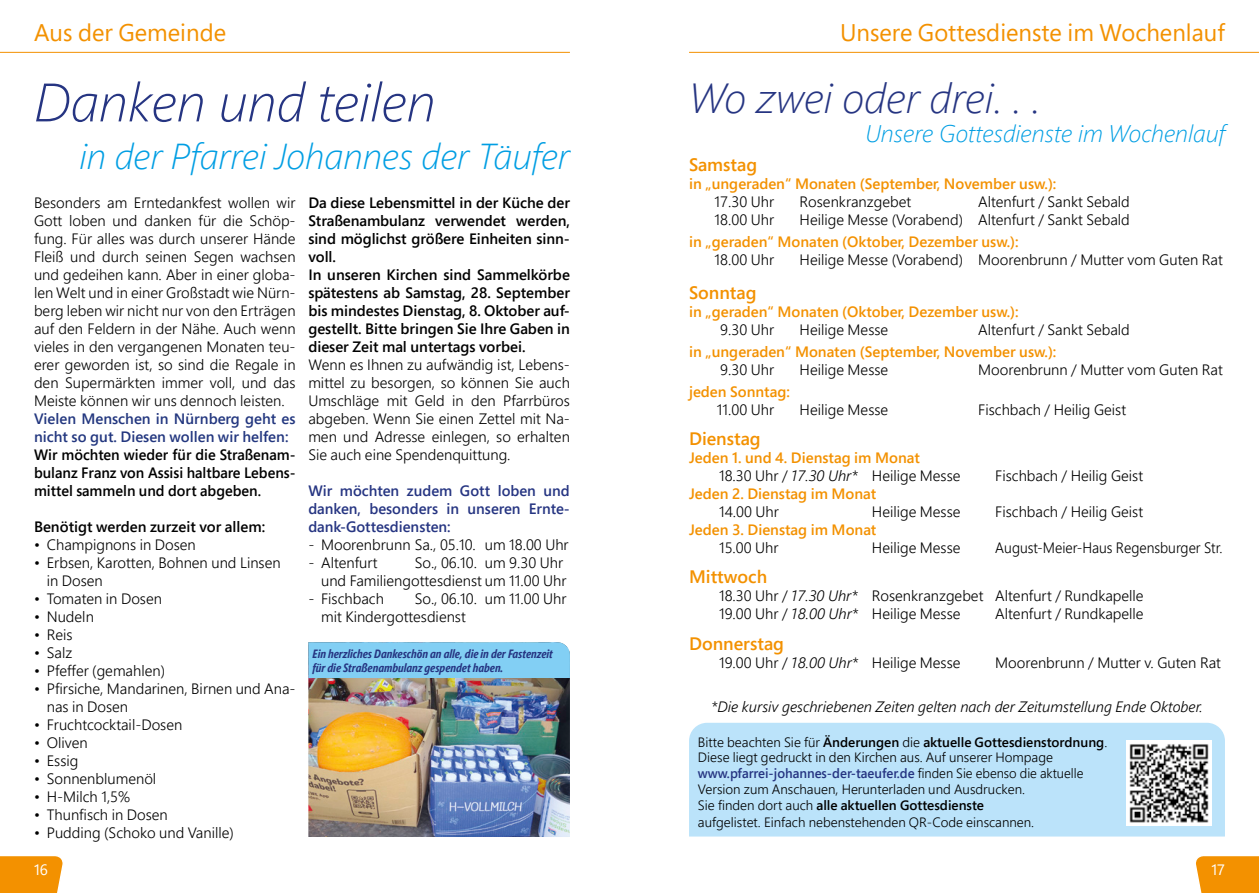
<style>
.page{position:relative;width:1259px;height:893px;background:#fff}
.page>*{position:absolute;margin:0;border:0;box-sizing:border-box;transform-origin:0 0}
.t1{font:italic 300 54px "Segoe Pro";color:#263582}
.t2{font:italic 300 42px "Segoe Pro";color:#263582}
.t3{font:italic 300 36px "Segoe Pro";color:#009ee3}
.t4{font:24px "Segoe Pro";color:#f39100}
.t5{font:italic 300 24px "Segoe Pro";color:#009ee3}
.t6{font:600 18px "Segoe Pro";color:#f39100}
.t7{font:300 15px/18px "Segoe Pro";color:#000}
.t8{font:600 15px/18px "Segoe Pro";color:#000;text-align:justify}
.t9{font:600 15px/18px "Segoe Pro";color:#f39100}
.t10{font:600 15px/18px "Segoe Pro";color:#263582;text-align:justify}
.t11{font:italic 300 15px "Segoe Pro";color:#000}
.t12{font:600 15px/18px "Segoe Pro";color:#23377f}
.t13{font:300 15px "Segoe Pro";color:#000;scale:.94 1}
.t14{font:15px "Segoe Pro";color:#fff}
.t15{font:300 13.5px/15.9px "Segoe Pro";color:#000}
.t16{font:italic 700 12px/14.4px "Segoe Pro Cond";color:#263582}
.s1{font-weight:300;color:#000}
.s2{font-weight:300;font-style:italic;color:#000}
.s3{font-style:italic}
.s4{font-weight:600}
.s5{font-weight:600;color:#263582}
</style>
<div class="page">
<hr style="left:689px;top:52px;width:570px;height:1px;background:#f39100">
<hr style="left:0;top:52px;width:570px;height:1px;background:#f39100">
<svg style="left:0;top:856px;width:63px;height:37px;background:#f3960d"></svg>
<svg style="left:1196px;top:856px;width:63px;height:37px;background:#f3950b"></svg>
<img style="left:308px;top:678px;width:262px;height:159px">
<div style="left:308px;top:642px;width:262px;height:36px;background:#82cff4"></div>
<div style="left:689px;top:723px;width:536px;height:113px;background:#bbe3fa"></div>
<img style="left:1126px;top:740px;width:85px;height:85px">
<h3 class="t4" style="left:34px;top:16px;width:194px">Aus der Gemeinde</h3>
<h3 class="t4" style="left:840px;top:16px;width:386px">Unsere Gottesdienste im Wochenlauf</h3>
<h1 class="t1" style="left:34px;top:65px;width:403px">Danken und teilen</h1>
<h3 class="t3" style="left:79px;top:131px;width:492px">in der Pfarrei Johannes der Täufer</h3>
<p class="t7" style="left:34px;top:193px;width:263px;text-align:justify">Besonders am Erntedankfest wollen wir Gott loben und danken für die Schöp&shy;fung. Für alles was durch unserer Hände Fleiß und durch seinen Segen wachsen und gedeihen kann. Aber in einer globa&shy;len Welt und in einer Großstadt wie Nürn&shy;berg leben wir nicht nur von den Erträgen auf den Feldern in der Nähe. Auch wenn vieles in den vergangenen Monaten teu&shy;erer geworden ist, so sind die Regale in den Supermärkten immer voll, und das Meiste können wir uns dennoch leisten.</p>
<p class="t12" style="left:34px;top:409px;width:263px">Vielen Menschen in Nürnberg geht es nicht so gut. Diesen wollen wir helfen:</p>
<p class="t8" style="left:34px;top:445px;width:263px">Wir möchten wieder für die Straßenam&shy;bulanz Franz von Assisi haltbare Lebens&shy;mittel sammeln und dort abgeben.</p>
<p class="t8" style="left:34px;top:517px;width:233px">Benötigt werden zurzeit vor allem:</p>
<p class="t7" style="left:34px;top:535px;width:163px">• Champignons in Dosen</p>
<p class="t7" style="left:47px;top:553px;width:235px;text-indent:-13px">• Erbsen, Karotten, Bohnen und Linsen in Dosen</p>
<p class="t7" style="left:34px;top:589px;width:129px">• Tomaten in Dosen</p>
<p class="t7" style="left:34px;top:607px;width:61px">• Nudeln</p>
<p class="t7" style="left:34px;top:625px;width:40px">• Reis</p>
<p class="t7" style="left:34px;top:643px;width:40px">• Salz</p>
<p class="t7" style="left:34px;top:661px;width:133px">• Pfeffer (gemahlen)</p>
<p class="t7" style="left:47px;top:679px;width:250px;text-indent:-13px">• Pfirsiche, Mandarinen, Birnen und Ana&shy;nas in Dosen</p>
<p class="t7" style="left:34px;top:715px;width:150px">• Fruchtcocktail-Dosen</p>
<p class="t7" style="left:34px;top:733px;width:55px">• Oliven</p>
<p class="t7" style="left:34px;top:751px;width:46px">• Essig</p>
<p class="t7" style="left:34px;top:769px;width:124px">• Sonnenblumenöl</p>
<p class="t7" style="left:34px;top:787px;width:98px">• H-Milch 1,5%</p>
<p class="t7" style="left:34px;top:805px;width:135px">• Thunfisch in Dosen</p>
<p class="t7" style="left:34px;top:823px;width:201px">• Pudding (Schoko und Vanille)</p>
<h2 class="t2" style="left:689px;top:69px;width:354px">Wo zwei oder drei. . .</h2>
<h3 class="t5" style="left:865px;top:117px;width:361px">Unsere Gottesdienste im Wochenlauf</h3>
<p class="t6" style="left:689px;top:152px;width:70px">Samstag</p>
<p class="t9" style="left:689px;top:174px;width:369px">in „ungeraden“ Monaten (September, November usw.):</p>
<p class="t7" style="left:714px;top:192px;width:61px">17.30 Uhr</p>
<p class="t7" style="left:799px;top:192px;width:113px">Rosenkranzgebet</p>
<p class="t7" style="left:978px;top:192px;width:153px">Altenfurt / Sankt Sebald</p>
<p class="t7" style="left:714px;top:210px;width:61px">18.00 Uhr</p>
<p class="t7" style="left:799px;top:210px;width:332px">Heilige Messe (Vorabend) Altenfurt / Sankt Sebald</p>
<p class="t9" style="left:689px;top:232px;width:331px">in „geraden“ Monaten (Oktober, Dezember usw.):</p>
<p class="t7" style="left:714px;top:250px;width:61px">18.00 Uhr</p>
<p class="t7" style="left:799px;top:250px;width:425px">Heilige Messe (Vorabend) Moorenbrunn / Mutter vom Guten Rat</p>
<p class="t6" style="left:689px;top:280px;width:69px">Sonntag</p>
<p class="t9" style="left:689px;top:302px;width:331px">in „geraden“ Monaten (Oktober, Dezember usw.):</p>
<p class="t7" style="left:720px;top:320px;width:55px">9.30 Uhr</p>
<p class="t7" style="left:799px;top:320px;width:90px">Heilige Messe</p>
<p class="t7" style="left:978px;top:320px;width:153px">Altenfurt / Sankt Sebald</p>
<p class="t9" style="left:689px;top:342px;width:369px">in „ungeraden“ Monaten (September, November usw.):</p>
<p class="t7" style="left:720px;top:360px;width:55px">9.30 Uhr</p>
<p class="t7" style="left:799px;top:360px;width:90px">Heilige Messe</p>
<p class="t7" style="left:978px;top:360px;width:246px">Moorenbrunn / Mutter vom Guten Rat</p>
<p class="t9" style="left:689px;top:383px;width:102px">jeden Sonntag:</p>
<p class="t7" style="left:717px;top:401px;width:59px">11.00 Uhr</p>
<p class="t7" style="left:799px;top:401px;width:90px">Heilige Messe</p>
<p class="t7" style="left:978px;top:401px;width:149px">Fischbach / Heilig Geist</p>
<p class="t6" style="left:689px;top:427px;width:73px">Dienstag</p>
<p class="t9" style="left:719px;top:449px;width:243px;text-indent:-30px">Jeden 1. und 4. Dienstag im Monat<br><span class="s1">18.30 Uhr /</span> <span class="s2">17.30 Uhr*</span> <span class="s1">Heilige Messe</span></p>
<p class="t8" style="left:308px;top:193px;width:263px;text-align:left">Da diese Lebensmittel in der Küche der Straßenambulanz verwendet werden, sind möglichst größere Einheiten sinn&shy;voll.<br>In unseren Kirchen sind Sammelkörbe spätestens ab Samstag, 28. September bis mindestes Dienstag, 8. Oktober auf&shy;gestellt. Bitte bringen Sie Ihre Gaben in dieser Zeit mal untertags vorbei.</p>
<p class="t7" style="left:308px;top:355px;width:263px;text-align:justify">Wenn es Ihnen zu aufwändig ist, Lebens&shy;mittel zu besorgen, so können Sie auch Umschläge mit Geld in den Pfarrbüros abgeben. Wenn Sie einen Zettel mit Na&shy;men und Adresse einlegen, so erhalten Sie auch eine Spendenquittung.</p>
<p class="t10" style="left:308px;top:481px;width:263px">Wir möchten zudem Gott loben und danken, besonders in unseren Ernte&shy;dank-Gottesdiensten:</p>
<p class="t7" style="left:308px;top:535px;width:262px">- Moorenbrunn Sa., 05.10. um 18.00 Uhr</p>
<p class="t7" style="left:308px;top:553px;width:71px">- Altenfurt</p>
<p class="t7" style="left:995px;top:467px;width:149px">Fischbach / Heilig Geist</p>
<p class="t9" style="left:689px;top:485px;width:189px">Jeden 2. Dienstag im Monat</p>
<p class="t7" style="left:719px;top:503px;width:61px">14.00 Uhr</p>
<p class="t7" style="left:872px;top:503px;width:90px">Heilige Messe</p>
<p class="t7" style="left:995px;top:503px;width:149px">Fischbach / Heilig Geist</p>
<p class="t9" style="left:689px;top:521px;width:189px">Jeden 3. Dienstag im Monat</p>
<p class="t7" style="left:719px;top:539px;width:61px">15.00 Uhr</p>
<p class="t7" style="left:872px;top:539px;width:90px">Heilige Messe</p>
<p class="t13" style="left:995px;top:538px;width:243px">August-Meier-Haus Regensburger Str.</p>
<p class="t6" style="left:689px;top:565px;width:80px">Mittwoch</p>
<p class="t7" style="left:719px;top:587px;width:426px">18.30 Uhr / <span class="s3">17.30 Uhr*</span> Rosenkranzgebet Altenfurt / Rundkapelle<br>19.00 Uhr / <span class="s3">18.00 Uhr*</span> Heilige Messe</p>
<p class="t7" style="left:321px;top:553px;width:247px;text-align:right">So., 06.10. um 9.30 Uhr<br>und Familiengottesdienst um 11.00 Uhr</p>
<p class="t7" style="left:308px;top:589px;width:77px">- Fischbach</p>
<p class="t7" style="left:321px;top:589px;width:247px;text-indent:94px">So., 06.10. um 11.00 Uhr mit Kindergottesdienst</p>
<p class="t16" style="left:313px;top:647px;width:242px">Ein herzliches Dankeschön an alle, die in der Fastenzeit für die Straßenambulanz gespendet haben.</p>
<p class="t7" style="left:995px;top:605px;width:150px">Altenfurt / Rundkapelle</p>
<p class="t6" style="left:689px;top:631px;width:96px">Donnerstag</p>
<p class="t7" style="left:719px;top:653px;width:243px">19.00 Uhr / <span class="s3">18.00 Uhr*</span> Heilige Messe</p>
<p class="t7" style="left:995px;top:653px;width:227px">Moorenbrunn / Mutter v. Guten Rat</p>
<p class="t11" style="left:711px;top:696px;width:493px">*Die kursiv geschriebenen Zeiten gelten nach der Zeitumstellung Ende Oktober.</p>
<p class="t15" style="left:698px;top:734px;width:411px">Bitte beachten Sie für <span class="s4">Änderungen</span> die <span class="s4">aktuelle Gottesdienstordnung</span>.<br>Diese liegt gedruckt in den Kirchen aus. Auf unserer Hompage <span class="s5">www.pfarrei-johannes-der-taeufer.de</span> finden Sie ebenso die aktuelle Version zum Anschauen, Herunterladen und Ausdrucken.<br>Sie finden dort auch <span class="s4">alle aktuellen Gottesdienste<br></span>aufgelistet. Einfach nebenstehenden QR-Code einscannen.</p>
<p class="t14" style="left:34px;top:859px;width:15px">16</p>
<p class="t14" style="left:1211px;top:859px;width:15px">17</p>
</div>
